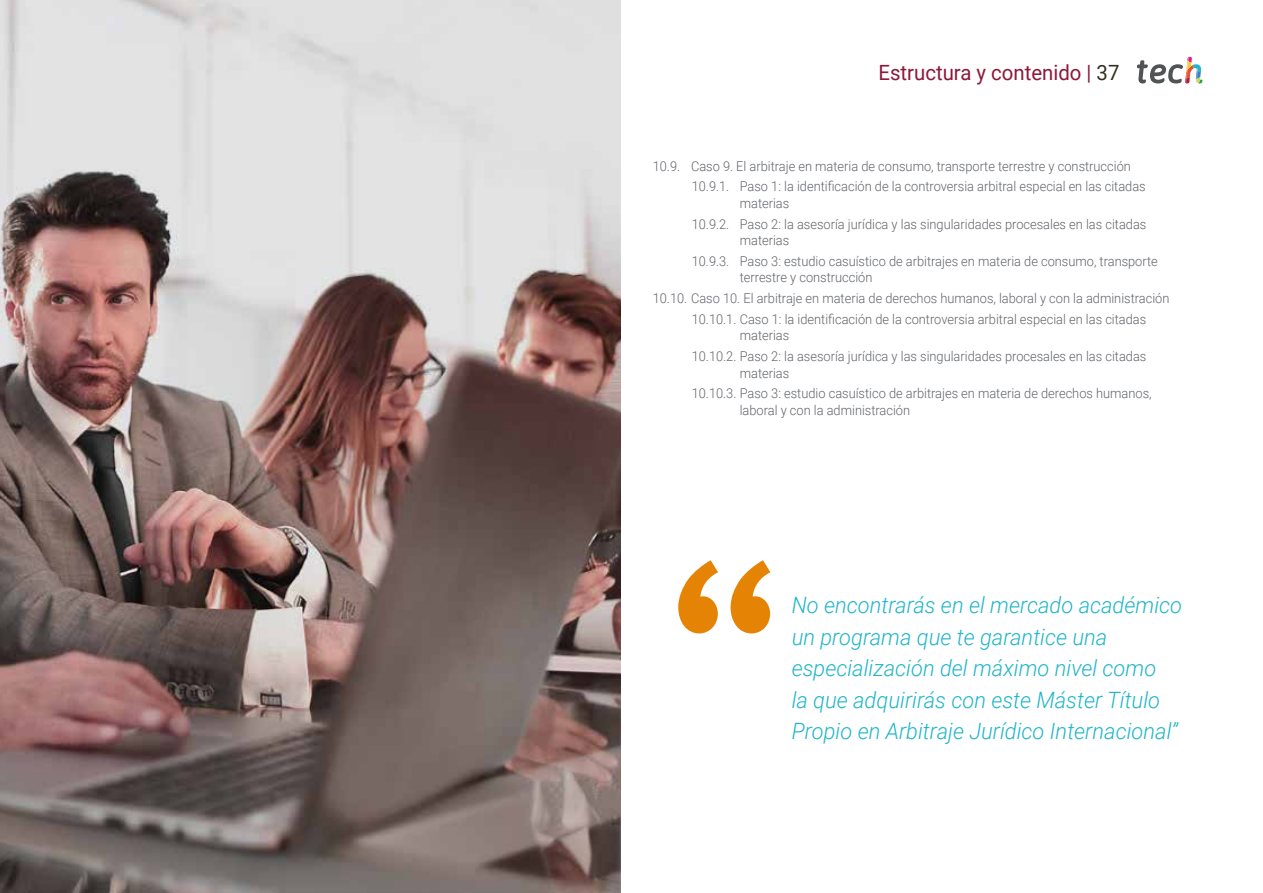
<style>
.page{position:relative;width:1263px;height:893px;background:#fff}
.page>*{position:absolute;margin:0;border:0;box-sizing:border-box;transform-origin:0 0}
.t1{font:italic 300 22.5px/31.5px "Roboto";color:#20b5ca}
.t2{font:21px "Roboto";color:#8d183a}
.t3{font:300 13.5px/20.7px "Roboto";color:#61646a;scale:.95 1}
.s1{color:#312e20}
</style>
<div class="page">
<img style="left:0;top:0;width:621px;height:893px">
<svg style="left:1137px;top:57px;width:65px;height:27px"></svg>
<svg style="left:678px;top:560px;width:92px;height:73px"></svg>
<h2 class="t2" style="left:878px;top:57px;width:242px">Estructura y contenido | <span class="s1">37</span></h2>
<p class="t3" style="left:692px;top:155px;width:479px;text-indent:-39px">10.9. Caso 9. El arbitraje en materia de consumo, transporte terrestre y construcción<br>10.9.1. Paso 1: la identificación de la controversia arbitral especial en las citadas</p>
<p class="t3" style="left:692px;top:192px;width:480px;text-indent:48px">materias<br>10.9.2. Paso 2: la asesoría jurídica y las singularidades procesales en las citadas</p>
<p class="t3" style="left:692px;top:229px;width:492px;text-indent:48px">materias<br>10.9.3. Paso 3: estudio casuístico de arbitrajes en materia de consumo, transporte</p>
<p class="t3" style="left:740px;top:267px;width:141px">terrestre y construcción</p>
<p class="t3" style="left:653px;top:287px;width:545px">10.10. Caso 10. El arbitraje en materia de derechos humanos, laboral y con la administración</p>
<p class="t3" style="left:692px;top:308px;width:480px">10.10.1. Caso 1: la identificación de la controversia arbitral especial en las citadas</p>
<p class="t3" style="left:692px;top:325px;width:480px;text-indent:48px">materias<br>10.10.2. Paso 2: la asesoría jurídica y las singularidades procesales en las citadas</p>
<p class="t3" style="left:692px;top:362px;width:486px;text-indent:48px">materias<br>10.10.3. Paso 3: estudio casuístico de arbitrajes en materia de derechos humanos,</p>
<p class="t3" style="left:740px;top:399px;width:181px">laboral y con la administración</p>
<h1 class="t1" style="left:792px;top:589px;width:392px">No encontrarás en el mercado académico un programa que te garantice una especialización del máximo nivel como<br>la que adquirirás con este Máster Título Propio en Arbitraje Jurídico Internacional”</h1>
</div>
